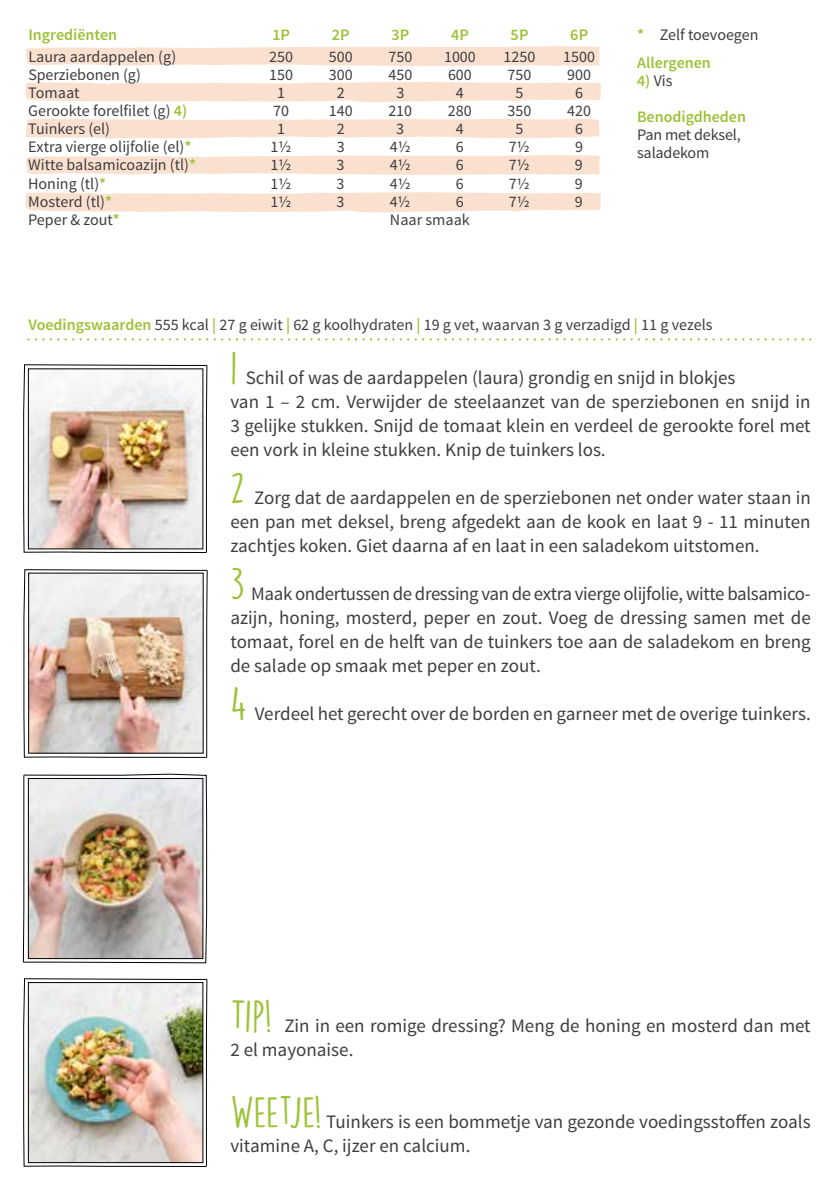
<style>
.page{position:relative;width:840px;height:1191px;background:#fff}
.page>*{position:absolute;margin:0;border:0;box-sizing:border-box;transform-origin:0 0}
.t1{font:19px/24px "Source Sans Pro";color:#3e3d40}
.t2{font:16px/28px "Source Sans Pro";color:#3e3d40}
.t3{font:600 16px "Source Sans Pro";color:#9cc236}
.s1{font-weight:600;color:#9cc236}
.s2{font-family:"Lemon Yellow Sun";font-size:40px;color:#9cc236}
</style>
<div class="page">
<svg style="left:26px;top:118px;width:573px;height:21px;background:#fae5d5"></svg>
<svg style="left:25px;top:82px;width:576px;height:21px;background:#fae5d5"></svg>
<svg style="left:25px;top:192px;width:576px;height:22px"></svg>
<svg style="left:26px;top:46px;width:573px;height:20px;background:#fae3d3"></svg>
<svg style="left:26px;top:154px;width:573px;height:21px;background:#fae5d5"></svg>
<svg style="left:23px;top:978px;width:184px;height:188px"></svg>
<svg style="left:407px;top:338px;width:61px;height:2px"></svg>
<svg style="left:236px;top:338px;width:165px;height:2px"></svg>
<svg style="left:184px;top:338px;width:46px;height:2px"></svg>
<svg style="left:27px;top:338px;width:32px;height:2px"></svg>
<svg style="left:65px;top:338px;width:113px;height:2px"></svg>
<svg style="left:474px;top:338px;width:113px;height:2px"></svg>
<svg style="left:593px;top:338px;width:218px;height:2px"></svg>
<svg style="left:23px;top:364px;width:184px;height:189px"></svg>
<img style="left:30px;top:370px;width:171px;height:177px">
<svg style="left:24px;top:569px;width:183px;height:189px"></svg>
<img style="left:30px;top:575px;width:171px;height:176px">
<svg style="left:23px;top:774px;width:184px;height:189px"></svg>
<img style="left:30px;top:780px;width:171px;height:176px">
<div style="left:28px;top:778px;width:175px;height:180px;border:1px solid #000"></div>
<img style="left:30px;top:984px;width:171px;height:176px">
<div style="left:28px;top:982px;width:175px;height:180px;border:1px solid #000"></div>
<p class="t3" style="left:28px;top:25px;width:90px">Ingrediënten</p>
<p class="t3" style="left:272px;top:25px;width:19px">1P</p>
<p class="t3" style="left:332px;top:25px;width:19px">2P</p>
<p class="t3" style="left:391px;top:25px;width:19px">3P</p>
<p class="t3" style="left:451px;top:25px;width:19px">4P</p>
<p class="t3" style="left:510px;top:25px;width:19px">5P</p>
<p class="t3" style="left:570px;top:25px;width:19px">6P</p>
<p class="t2" style="left:28px;top:43px;width:149px">Laura aardappelen (g)</p>
<p class="t2" style="left:269px;top:43px;width:25px">250</p>
<p class="t2" style="left:329px;top:43px;width:25px">500</p>
<p class="t2" style="left:388px;top:43px;width:25px">750</p>
<p class="t2" style="left:444px;top:43px;width:33px">1000</p>
<p class="t2" style="left:503px;top:43px;width:33px">1250</p>
<p class="t2" style="left:563px;top:43px;width:33px">1500</p>
<p class="t2" style="left:28px;top:61px;width:114px">Sperziebonen (g)</p>
<p class="t2" style="left:269px;top:61px;width:25px">150</p>
<p class="t2" style="left:328px;top:61px;width:25px">300</p>
<p class="t2" style="left:388px;top:61px;width:25px">450</p>
<p class="t2" style="left:448px;top:61px;width:25px">600</p>
<p class="t2" style="left:507px;top:61px;width:25px">750</p>
<p class="t2" style="left:567px;top:61px;width:25px">900</p>
<p class="t2" style="left:28px;top:79px;width:53px">Tomaat</p>
<p class="t2" style="left:277px;top:79px;width:9px">1</p>
<p class="t2" style="left:336px;top:79px;width:9px">2</p>
<p class="t2" style="left:396px;top:79px;width:9px">3</p>
<p class="t2" style="left:455px;top:79px;width:9px">4</p>
<p class="t2" style="left:515px;top:79px;width:9px">5</p>
<p class="t2" style="left:574px;top:79px;width:9px">6</p>
<p class="t2" style="left:28px;top:97px;width:160px">Gerookte forelfilet (g) <span class="s1">4)</span></p>
<p class="t2" style="left:273px;top:97px;width:17px">70</p>
<p class="t2" style="left:328px;top:97px;width:25px">140</p>
<p class="t2" style="left:388px;top:97px;width:25px">210</p>
<p class="t2" style="left:447px;top:97px;width:25px">280</p>
<p class="t2" style="left:507px;top:97px;width:25px">350</p>
<p class="t2" style="left:566px;top:97px;width:25px">420</p>
<p class="t2" style="left:28px;top:115px;width:83px">Tuinkers (el)</p>
<p class="t2" style="left:277px;top:115px;width:9px">1</p>
<p class="t2" style="left:336px;top:115px;width:9px">2</p>
<p class="t2" style="left:396px;top:115px;width:9px">3</p>
<p class="t2" style="left:455px;top:115px;width:9px">4</p>
<p class="t2" style="left:515px;top:115px;width:9px">5</p>
<p class="t2" style="left:574px;top:115px;width:9px">6</p>
<p class="t2" style="left:28px;top:133px;width:165px">Extra vierge olijfolie (el)<span class="s1">*</span></p>
<p class="t2" style="left:270px;top:133px;width:22px">1½</p>
<p class="t2" style="left:336px;top:133px;width:9px">3</p>
<p class="t2" style="left:389px;top:133px;width:22px">4½</p>
<p class="t2" style="left:455px;top:133px;width:9px">6</p>
<p class="t2" style="left:508px;top:133px;width:22px">7½</p>
<p class="t2" style="left:574px;top:133px;width:9px">9</p>
<p class="t2" style="left:28px;top:151px;width:169px">Witte balsamicoazijn (tl)<span class="s1">*</span></p>
<p class="t2" style="left:270px;top:151px;width:22px">1½</p>
<p class="t2" style="left:336px;top:151px;width:9px">3</p>
<p class="t2" style="left:389px;top:151px;width:22px">4½</p>
<p class="t2" style="left:455px;top:151px;width:9px">6</p>
<p class="t2" style="left:508px;top:151px;width:22px">7½</p>
<p class="t2" style="left:574px;top:151px;width:9px">9</p>
<p class="t2" style="left:28px;top:170px;width:80px">Honing (tl)<span class="s1">*</span></p>
<p class="t2" style="left:270px;top:170px;width:22px">1½</p>
<p class="t2" style="left:336px;top:170px;width:9px">3</p>
<p class="t2" style="left:389px;top:170px;width:22px">4½</p>
<p class="t2" style="left:455px;top:170px;width:9px">6</p>
<p class="t2" style="left:508px;top:170px;width:22px">7½</p>
<p class="t2" style="left:574px;top:170px;width:9px">9</p>
<p class="t2" style="left:28px;top:188px;width:85px">Mosterd (tl)<span class="s1">*</span></p>
<p class="t2" style="left:270px;top:188px;width:22px">1½</p>
<p class="t2" style="left:336px;top:188px;width:9px">3</p>
<p class="t2" style="left:389px;top:188px;width:22px">4½</p>
<p class="t2" style="left:455px;top:188px;width:9px">6</p>
<p class="t2" style="left:508px;top:188px;width:22px">7½</p>
<p class="t2" style="left:574px;top:188px;width:9px">9</p>
<p class="t2" style="left:28px;top:206px;width:93px">Peper &amp; zout<span class="s1">*</span></p>
<p class="t2" style="left:390px;top:206px;width:81px">Naar smaak</p>
<p class="t2" style="left:636px;top:21px;width:123px"><span class="s1">*</span> Zelf toevoegen<br><span class="s1">Allergenen</span></p>
<p class="t2" style="left:636px;top:67px;width:37px"><span class="s1">4)</span> Vis</p>
<p class="t3" style="left:636px;top:107px;width:110px">Benodigdheden</p>
<p class="t2" style="left:636px;top:126px;width:105px;line-height:18px">Pan met deksel, saladekom</p>
<p class="t2" style="left:28px;top:310px;width:685px"><span class="s1">Voedingswaarden</span> 555 kcal <span class="s1">|</span> 27 g eiwit <span class="s1">|</span> 62 g koolhydraten <span class="s1">|</span> 19 g vet, waarvan 3 g verzadigd <span class="s1">|</span> 11 g vezels</p>
<p class="t1" style="left:230px;top:366px;width:581px"><span class="s2">1</span> Schil of was de aardappelen (laura) grondig en snijd in blokjes<br>van 1 – 2 cm. Verwijder de steelaanzet van de sperziebonen en snijd in 3 gelijke stukken. Snijd de tomaat klein en verdeel de gerookte forel met een vork in kleine stukken. Knip de tuinkers los.</p>
<p class="t1" style="left:230px;top:486px;width:581px;text-align:justify"><span class="s2">2</span> Zorg dat de aardappelen en de sperziebonen net onder water staan in een pan met deksel, breng afgedekt aan de kook en laat 9 - 11 minuten zachtjes koken. Giet daarna af en laat in een saladekom uitstomen.</p>
<p class="t1" style="left:230px;top:582px;width:581px;text-align:justify"><span class="s2">3</span> Maak ondertussen de dressing van de extra vierge olijfolie, witte balsamico&shy;azijn, honing, mosterd, peper en zout. Voeg de dressing samen met de tomaat, forel en de helft van de tuinkers toe aan de saladekom en breng de salade op smaak met peper en zout.</p>
<p class="t1" style="left:230px;top:702px;width:581px"><span class="s2">4</span> Verdeel het gerecht over de borden en garneer met de overige tuinkers.</p>
<p class="t1" style="left:230px;top:1014px;width:581px"><span class="s2">TIP!</span> Zin in een romige dressing? Meng de honing en mosterd dan met<br>2 el mayonaise.</p>
<p class="t1" style="left:230px;top:1110px;width:581px"><span class="s2">WEETJE!</span> Tuinkers is een bommetje van gezonde voedingsstoffen zoals vitamine A, C, ijzer en calcium.</p>
</div>
